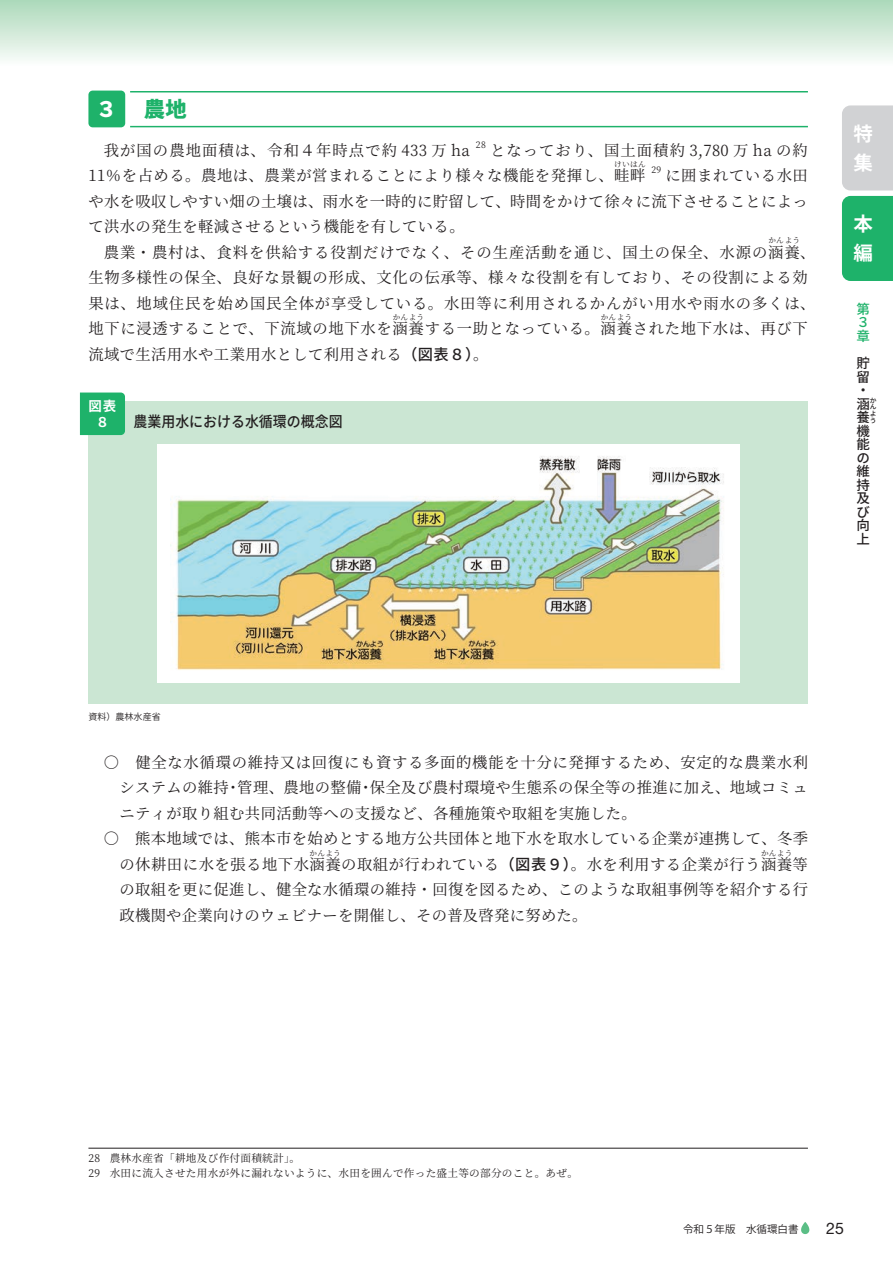
<style>
.page{position:relative;width:893px;height:1263px;background:#fff}
.page>*{position:absolute;margin:0;border:0;box-sizing:border-box;transform-origin:0 0}
.t1{font:800 21.3px "Source Han Sans";color:#1eb26a}
.t2{font:800 21.3px "Source Han Sans";color:#fff}
.t3{font:700 19.5px/29.2px "Source Han Sans";color:#fff}
.t4{font:15.9px "Helvetica Neue";color:#231f20}
.t5{font:15.3px/25.5px "Source Han Serif";letter-spacing:.035em;color:#231f20}
.t6{font:15.3px "Source Han Serif";letter-spacing:.065em;color:#231f20}
.t7{font:15.3px "Source Han Serif";letter-spacing:.07em;color:#231f20}
.t8{font:500 15px "Source Han Sans";color:#231f20;scale:.93 1}
.t9{font:500 13.5px/13.5px "Source Han Sans";color:#231f20}
.t10{font:700 13.5px/15.9px "Source Han Sans";color:#fff;text-align:center}
.t11{font:500 13.5px/13.5px "Source Han Sans";color:#1eb26a}
.t12{font:10.65px/14.9px "Source Han Serif";letter-spacing:.025em;color:#231f20}
.t13{font:10.5px "Koz Go Pr 6 N";color:#231f20}
.t14{font:9px "Source Han Sans";color:#231f20}
.t15{font:8.85px "Source Han Serif";color:#231f20}
.t16{font:7.65px "Source Han Serif";letter-spacing:.025em;color:#231f20}
.t17{font:500 6.75px "Source Han Sans";color:#231f20}
.s1{font-family:"Source Han Sans";font-weight:500}
</style>
<div class="page">
<div style="left:0;top:0;width:893px;height:66px;background:linear-gradient(to bottom,#abd8b9,#fafdfa)"></div>
<div style="left:88px;top:91px;width:37px;height:36px;background:#1eb26a;border-radius:4px"></div>
<hr style="left:130px;top:91px;width:678px;height:1px;background:#1eb26a">
<hr style="left:130px;top:126px;width:678px;height:1px;background:#1eb26a">
<div style="left:88px;top:401px;width:720px;height:302px;background:#cbe6d3"></div>
<div style="left:157px;top:444px;width:582px;height:238px;background:#fff"></div>
<img style="left:170px;top:456px;width:554px;height:214px">
<div style="left:80px;top:392px;width:45px;height:43px;background:#1eb26a"></div>
<hr style="left:88px;top:1148px;width:720px;height:1px;background:#231f20">
<div style="left:842px;top:196px;width:51px;height:85px;background:#1eb26a"></div>
<div style="left:842px;top:105px;width:51px;height:85px;background:#d1d2d4"></div>
<svg style="left:801px;top:1222px;width:8px;height:12px"></svg>
<h1 class="t2" style="left:96px;top:97px;width:23px">３</h1>
<h1 class="t1" style="left:144px;top:97px;width:45px">農地</h1>
<p class="t7" style="left:104px;top:141px;width:368px">我が国の農地面積は、令和４年時点で約 433 万 ha</p>
<p class="t15" style="left:476px;top:140px;width:11px">28</p>
<p class="t5" style="left:88px;top:137px;width:721px;text-indent:402px">となっており、国土面積約 3,780 万 ha の約<br>11％を占める。農地は、農業が営まれることにより様々な機能を発揮し、畦畔</p>
<p class="t16" style="left:614px;top:159px;width:33px">けいはん</p>
<p class="t15" style="left:651px;top:165px;width:11px">29</p>
<p class="t5" style="left:88px;top:163px;width:721px;text-align:justify;text-indent:577px">に囲まれている水田や水を吸収しやすい畑の土壌は、雨水を一時的に貯留して、時間をかけて徐々に流下させることによって洪水の発生を軽減させるという機能を有している。</p>
<p class="t6" style="left:104px;top:243px;width:713px">農業・農村は、食料を供給する役割だけでなく、その生産活動を通じ、国土の保全、水源の涵養、</p>
<p class="t16" style="left:768px;top:236px;width:33px">かんよう</p>
<p class="t5" style="left:88px;top:265px;width:728px">生物多様性の保全、良好な景観の形成、文化の伝承等、様々な役割を有しており、その役割による効果は、地域住民を始め国民全体が享受している。水田等に利用されるかんがい用水や雨水の多くは、地下に浸透することで、下流域の地下水を涵養する一助となっている。涵養された地下水は、再び下</p>
<p class="t16" style="left:393px;top:313px;width:33px">かんよう</p>
<p class="t16" style="left:601px;top:313px;width:33px">かんよう</p>
<p class="t5" style="left:88px;top:342px;width:401px">流域で生活用水や工業用水として利用される<span class="s1">（図表８）</span>。</p>
<p class="t10" style="left:89px;top:398px;width:29px">図表<br>８</p>
<p class="t8" style="left:134px;top:413px;width:226px">農業用水における水循環の概念図</p>
<p class="t3" style="left:853px;top:119px;width:20px">特集</p>
<p class="t3" style="left:853px;top:210px;width:21px">本編</p>
<p class="t11" style="left:856px;top:303px;width:14px">第<br>３章</p>
<p class="t9" style="left:856px;top:357px;width:22px">貯留・涵<sup>か</sup></p>
<p class="t17" style="left:870px;top:403px;width:8px">ん</p>
<p class="t9" style="left:856px;top:411px;width:21px">養<sup>よ</sup></p>
<p class="t17" style="left:870px;top:417px;width:7px">う</p>
<p class="t9" style="left:856px;top:424px;width:15px;text-align:justify">機能の維持及び向上</p>
<p class="t14" style="left:88px;top:711px;width:74px">資料）農林水産省</p>
<p class="t5" style="left:119px;top:750px;width:690px;text-align:justify;text-indent:-16px">○　健全な水循環の維持又は回復にも資する多面的機能を十分に発揮するため、安定的な農業水利システムの維持・管理、農地の整備・保全及び農村環境や生態系の保全等の推進に加え、地域コミュニティが取り組む共同活動等への支援など、各種施策や取組を実施した。</p>
<p class="t5" style="left:104px;top:826px;width:706px;text-align:right">○ 熊本地域では、熊本市を始めとする地方公共団体と地下水を取水している企業が連携して、冬季の休耕田に水を張る地下水涵養の取組が行われている<span class="s1">（図表９）</span>。水を利用する企業が行う涵養等</p>
<p class="t16" style="left:310px;top:848px;width:33px">かんよう</p>
<p class="t16" style="left:761px;top:848px;width:33px">かんよう</p>
<p class="t5" style="left:119px;top:877px;width:690px">の取組を更に促進し、健全な水循環の維持・回復を図るため、このような取組事例等を紹介する行政機関や企業向けのウェビナーを開催し、その普及啓発に努めた。</p>
<p class="t12" style="left:88px;top:1151px;width:491px">28 農林水産省「耕地及び作付面積統計」。<br>29 水田に流入させた用水が外に漏れないように、水田を囲んで作った盛土等の部分のこと。あぜ。</p>
<p class="t13" style="left:683px;top:1223px;width:117px">令和５年版　水循環白書</p>
<p class="t4" style="left:826px;top:1218px;width:19px">25</p>
</div>
